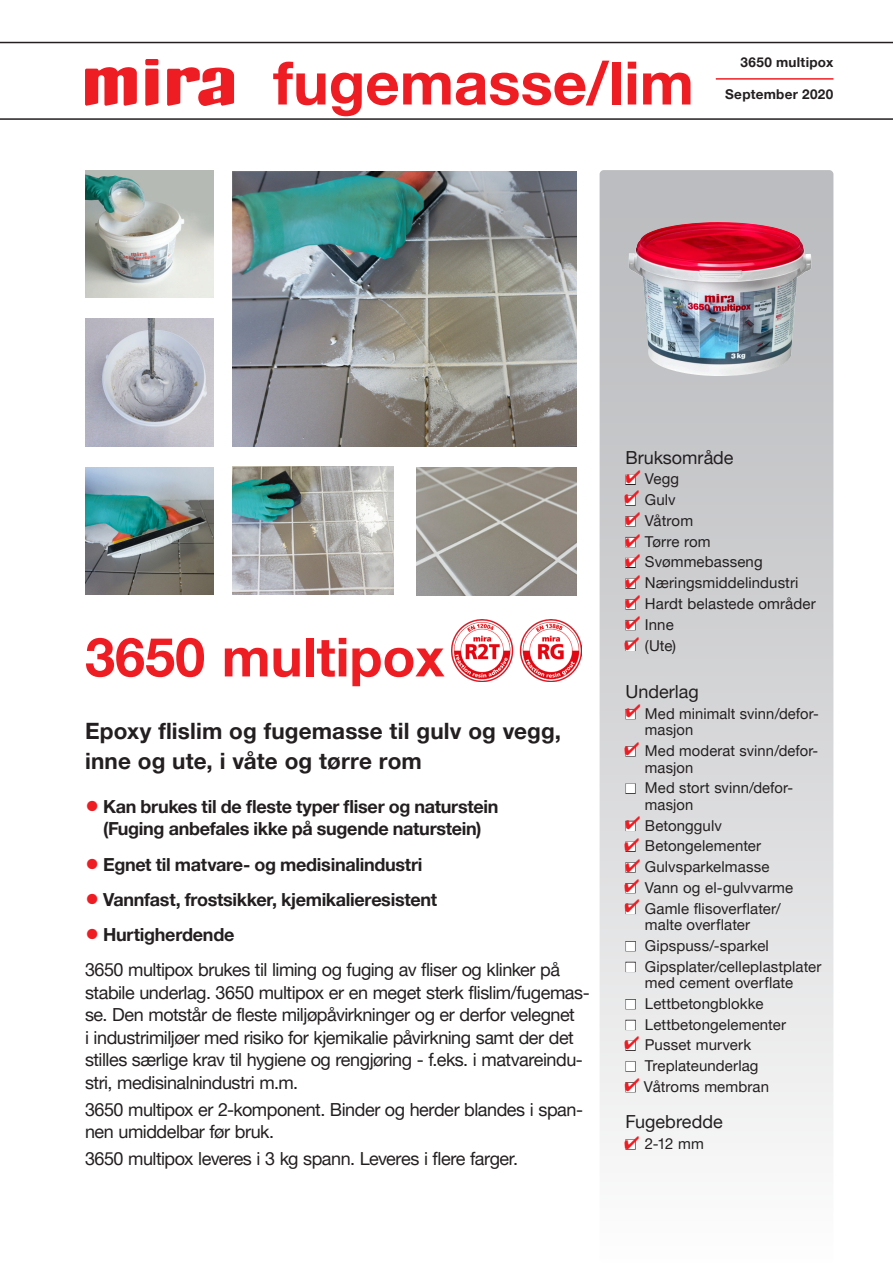
<style>
.page{position:relative;width:893px;height:1263px;background:#fff}
.page>*{position:absolute;margin:0;border:0;box-sizing:border-box;transform-origin:0 0}
.TYPE_OVERSKRIFT{font:700 60px "Helvetica Neue LT Pro";color:#ee1d23}
.over{font:700 54px "Helvetica Neue LT Pro";color:#ee1d23}
.TEKST_UNDER_BILLEDE{font:700 22.5px/30px "Helvetica Neue LT Pro";letter-spacing:.005em;color:#231f20}
.BRØD_side_1{font:18px/22.5px "Helvetica Neue LT Pro";letter-spacing:-.025em;color:#231f20}
.DOTPUNKTER{font:700 18px/22.5px "Helvetica Neue LT Pro";letter-spacing:-.015em;color:#231f20;text-align:center}
.BRØD_OVERSKRIFT{font:18px "Helvetica Neue LT Pro";color:#231f20}
.PUNKTER_TIL_HØJRE{font:18px "Helvetica Neue LT Pro";color:#231f20}
.PUNKTER_TIL_HØJRE-2{font:15px/16.5px "Helvetica Neue LT Pro";letter-spacing:.005em;color:#231f20}
.BRØD{font:700 13.5px "Helvetica Neue LT Pro";letter-spacing:.02em;color:#231f20}
.s1{font-size:28.5px;color:#ee1d23}
</style>
<div class="page">
<div style="left:600px;top:170px;width:233px;height:1093px;background:linear-gradient(to bottom,#b5b7ba,#fafafa);border-radius:4px"></div>
<img style="left:451px;top:619px;width:130px;height:62px">
<hr style="left:0;top:118px;width:893px;height:2px;background:#231f20">
<hr style="left:0;top:42px;width:893px;height:1px;background:#231f20">
<svg style="left:145px;top:69px;width:13px;height:37px"></svg>
<div style="left:145px;top:59px;width:13px;height:6px;background:#ee1d23;border-radius:2px"></div>
<svg style="left:85px;top:67px;width:52px;height:39px"></svg>
<svg style="left:167px;top:67px;width:67px;height:39px"></svg>
<img style="left:232px;top:467px;width:161px;height:127px">
<img style="left:416px;top:468px;width:161px;height:127px">
<hr style="left:716px;top:78px;width:117px;height:2px;background:#ee1d23">
<img style="left:85px;top:319px;width:128px;height:127px">
<img style="left:629px;top:222px;width:182px;height:154px">
<img style="left:232px;top:171px;width:345px;height:275px">
<img style="left:85px;top:468px;width:128px;height:126px">
<img style="left:85px;top:170px;width:128px;height:128px">
<svg style="left:626px;top:554px;width:14px;height:13px"></svg>
<svg style="left:626px;top:534px;width:14px;height:13px"></svg>
<svg style="left:626px;top:596px;width:14px;height:13px"></svg>
<svg style="left:626px;top:616px;width:14px;height:15px"></svg>
<svg style="left:626px;top:512px;width:14px;height:15px"></svg>
<svg style="left:626px;top:575px;width:14px;height:13px"></svg>
<svg style="left:626px;top:816px;width:14px;height:15px"></svg>
<svg style="left:625px;top:470px;width:15px;height:36px"></svg>
<svg style="left:625px;top:637px;width:14px;height:14px"></svg>
<svg style="left:625px;top:742px;width:14px;height:15px"></svg>
<svg style="left:625px;top:838px;width:14px;height:14px"></svg>
<svg style="left:626px;top:859px;width:14px;height:14px"></svg>
<svg style="left:625px;top:1036px;width:14px;height:15px"></svg>
<svg style="left:626px;top:704px;width:14px;height:16px"></svg>
<svg style="left:625px;top:1136px;width:14px;height:14px"></svg>
<svg style="left:625px;top:879px;width:14px;height:35px"></svg>
<svg style="left:625px;top:1078px;width:14px;height:13px"></svg>
<p class="TYPE_OVERSKRIFT" style="left:273px;top:46px;width:422px">fugemasse/lim</p>
<p class="BRØD" style="left:741px;top:53px;width:94px">3650 multipox</p>
<p class="BRØD" style="left:725px;top:86px;width:110px">September 2020</p>
<p class="over" style="left:85px;top:624px;width:361px">3650 multipox</p>
<p class="TEKST_UNDER_BILLEDE" style="left:85px;top:715px;width:478px">Epoxy flislim og fugemasse til gulv og vegg, inne og ute, i våte og tørre rom</p>
<p class="DOTPUNKTER" style="left:85px;top:795px;width:415px"><span class="s1">•</span> Kan brukes til de fleste typer fliser og naturstein (Fuging anbefales ikke på sugende naturstein)</p>
<p class="DOTPUNKTER" style="left:85px;top:852px;width:339px"><span class="s1">•</span> Egnet til matvare- og medisinalindustri</p>
<p class="DOTPUNKTER" style="left:85px;top:888px;width:353px"><span class="s1">•</span> Vannfast, frostsikker, kjemikalieresistent</p>
<p class="DOTPUNKTER" style="left:85px;top:923px;width:151px"><span class="s1">•</span> Hurtigherdende</p>
<p class="BRØD_side_1" style="left:85px;top:958px;width:506px">3650 multipox brukes til liming og fuging av fliser og klinker på stabile underlag. 3650 multipox er en meget sterk flislim/fugemas&shy;se. Den motstår de fleste miljøpåvirkninger og er derfor velegnet<br>i industrimiljøer med risiko for kjemikalie påvirkning samt der det stilles særlige krav til hygiene og rengjøring - f.eks. i matvareindu&shy;stri, medisinalnindustri m.m.</p>
<p class="BRØD_side_1" style="left:85px;top:1097px;width:499px">3650 multipox er 2-komponent. Binder og herder blandes i span&shy;nen umiddelbar før bruk.</p>
<p class="BRØD_side_1" style="left:85px;top:1147px;width:435px">3650 multipox leveres i 3 kg spann. Leveres i flere farger.</p>
<p class="BRØD_OVERSKRIFT" style="left:625px;top:446px;width:110px">Bruksområde</p>
<p class="PUNKTER_TIL_HØJRE-2" style="left:625px;top:470px;width:55px">■ Vegg</p>
<p class="PUNKTER_TIL_HØJRE-2" style="left:625px;top:491px;width:52px">■ Gulv</p>
<p class="PUNKTER_TIL_HØJRE-2" style="left:625px;top:512px;width:69px">■ Våtrom</p>
<p class="PUNKTER_TIL_HØJRE-2" style="left:625px;top:533px;width:87px">■ Tørre rom</p>
<p class="PUNKTER_TIL_HØJRE-2" style="left:625px;top:553px;width:139px">■ Svømmebasseng</p>
<p class="PUNKTER_TIL_HØJRE-2" style="left:625px;top:574px;width:175px">■ Næringsmiddelindustri</p>
<p class="PUNKTER_TIL_HØJRE-2" style="left:625px;top:595px;width:192px">■ Hardt belastede områder</p>
<p class="PUNKTER_TIL_HØJRE-2" style="left:625px;top:616px;width:50px">■ Inne</p>
<p class="PUNKTER_TIL_HØJRE-2" style="left:625px;top:636px;width:52px">■ (Ute)</p>
<p class="PUNKTER_TIL_HØJRE" style="left:625px;top:680px;width:75px">Underlag</p>
<p class="PUNKTER_TIL_HØJRE-2" style="left:645px;top:705px;width:175px;text-indent:-20px">■ Med minimalt svinn/defor&shy;masjon</p>
<p class="PUNKTER_TIL_HØJRE-2" style="left:645px;top:742px;width:175px;text-indent:-20px">■ Med moderat svinn/defor&shy;masjon</p>
<p class="PUNKTER_TIL_HØJRE-2" style="left:645px;top:779px;width:150px;text-indent:-20px">■ Med stort svinn/defor&shy;masjon</p>
<p class="PUNKTER_TIL_HØJRE-2" style="left:625px;top:817px;width:98px">■ Betonggulv</p>
<p class="PUNKTER_TIL_HØJRE-2" style="left:625px;top:837px;width:137px">■ Betongelementer</p>
<p class="PUNKTER_TIL_HØJRE-2" style="left:625px;top:858px;width:145px">■ Gulvsparkelmasse</p>
<p class="PUNKTER_TIL_HØJRE-2" style="left:625px;top:879px;width:169px">■ Vann og el-gulvvarme</p>
<p class="PUNKTER_TIL_HØJRE-2" style="left:645px;top:900px;width:137px;text-indent:-20px">■ Gamle flisoverflater/ malte overflater</p>
<p class="PUNKTER_TIL_HØJRE-2" style="left:625px;top:937px;width:145px">■ Gipspuss/-sparkel</p>
<p class="PUNKTER_TIL_HØJRE-2" style="left:625px;top:958px;width:198px;text-align:center">■ Gipsplater/celleplastplater med cement overflate</p>
<p class="PUNKTER_TIL_HØJRE-2" style="left:625px;top:995px;width:140px">■ Lettbetongblokke</p>
<p class="PUNKTER_TIL_HØJRE-2" style="left:625px;top:1016px;width:162px">■ Lettbetongelementer</p>
<p class="PUNKTER_TIL_HØJRE-2" style="left:625px;top:1036px;width:127px">■ Pusset murverk</p>
<p class="PUNKTER_TIL_HØJRE-2" style="left:625px;top:1057px;width:135px">■ Treplateunderlag</p>
<p class="PUNKTER_TIL_HØJRE-2" style="left:625px;top:1078px;width:145px">■ Våtroms membran</p>
<p class="BRØD_OVERSKRIFT" style="left:625px;top:1111px;width:99px">Fugebredde</p>
<p class="PUNKTER_TIL_HØJRE-2" style="left:625px;top:1135px;width:80px">■ 2-12 mm</p>
</div>
